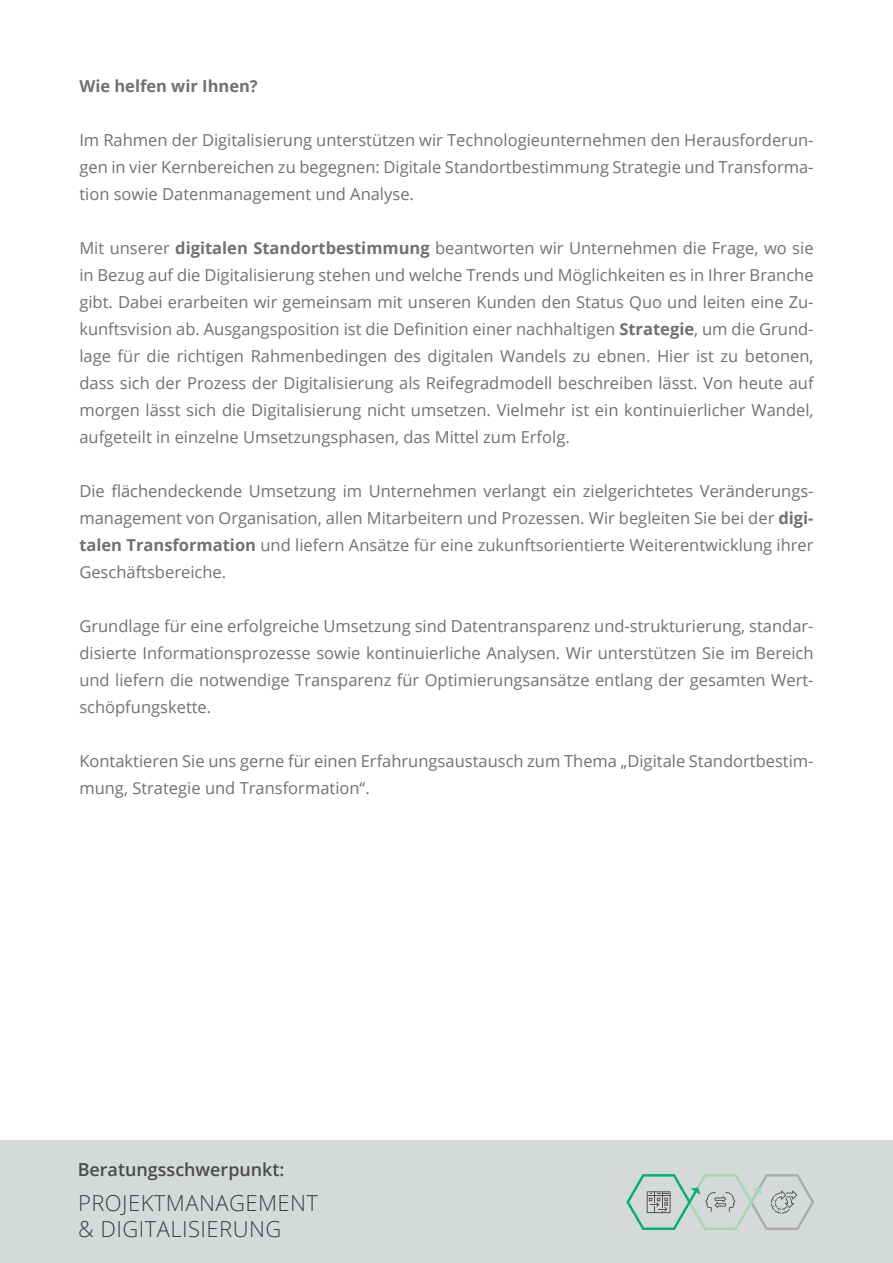
<style>
.page{position:relative;width:893px;height:1263px;background:#fff}
.page>*{position:absolute;margin:0;border:0;box-sizing:border-box;transform-origin:0 0}
.t1{font:300 22.05px/26.2px "Open Sans";letter-spacing:.02em;color:#3c3f43}
.t2{font:600 18px "Open Sans";color:#4a4c46}
.t3{font:16.5px/27px "Open Sans";color:#717074;text-align:justify}
.t4{font:700 16.5px "Open Sans";color:#717074}
.s1{font-weight:700}
</style>
<div class="page">
<div style="left:0;top:1141px;width:893px;height:122px;background:#d6d9da"></div>
<svg style="left:626px;top:1174px;width:188px;height:56px"></svg>
<p class="t4" style="left:79px;top:74px;width:180px">Wie helfen wir Ihnen?</p>
<p class="t3" style="left:79px;top:126px;width:736px">Im Rahmen der Digitalisierung unterstützen wir Technologieunternehmen den Herausforderun&shy;gen in vier Kernbereichen zu begegnen: Digitale Standortbestimmung Strategie und Transforma&shy;tion sowie Datenmanagement und Analyse.</p>
<p class="t3" style="left:79px;top:234px;width:736px">Mit unserer <span class="s1">digitalen Standortbestimmung</span> beantworten wir Unternehmen die Frage, wo sie in Bezug auf die Digitalisierung stehen und welche Trends und Möglichkeiten es in Ihrer Branche gibt. Dabei erarbeiten wir gemeinsam mit unseren Kunden den Status Quo und leiten eine Zu&shy;kunftsvision ab. Ausgangsposition ist die Definition einer nachhaltigen <span class="s1">Strategie</span>, um die Grund&shy;lage für die richtigen Rahmenbedingen des digitalen Wandels zu ebnen. Hier ist zu betonen, dass sich der Prozess der Digitalisierung als Reifegradmodell beschreiben lässt. Von heute auf morgen lässt sich die Digitalisierung nicht umsetzen. Vielmehr ist ein kontinuierlicher Wandel, aufgeteilt in einzelne Umsetzungsphasen, das Mittel zum Erfolg.</p>
<p class="t3" style="left:79px;top:477px;width:736px">Die flächendeckende Umsetzung im Unternehmen verlangt ein zielgerichtetes Veränderungs&shy;management von Organisation, allen Mitarbeitern und Prozessen. Wir begleiten Sie bei der <span class="s1">digi&shy;talen Transformation</span> und liefern Ansätze für eine zukunftsorientierte Weiterentwicklung ihrer Geschäftsbereiche.</p>
<p class="t3" style="left:79px;top:612px;width:736px">Grundlage für eine erfolgreiche Umsetzung sind Datentransparenz und-strukturierung, standar&shy;disierte Informationsprozesse sowie kontinuierliche Analysen. Wir unterstützen Sie im Bereich und liefern die notwendige Transparenz für Optimierungsansätze entlang der gesamten Wert&shy;schöpfungskette.</p>
<p class="t3" style="left:79px;top:747px;width:736px">Kontaktieren Sie uns gerne für einen Erfahrungsaustausch zum Thema „Digitale Standortbestim&shy;mung, Strategie und Transformation“.</p>
<p class="t2" style="left:78px;top:1157px;width:208px">Beratungsschwerpunkt:</p>
<h1 class="t1" style="left:78px;top:1189px;width:242px">PROJEKTMANAGEMENT &amp; DIGITALISIERUNG</h1>
</div>
